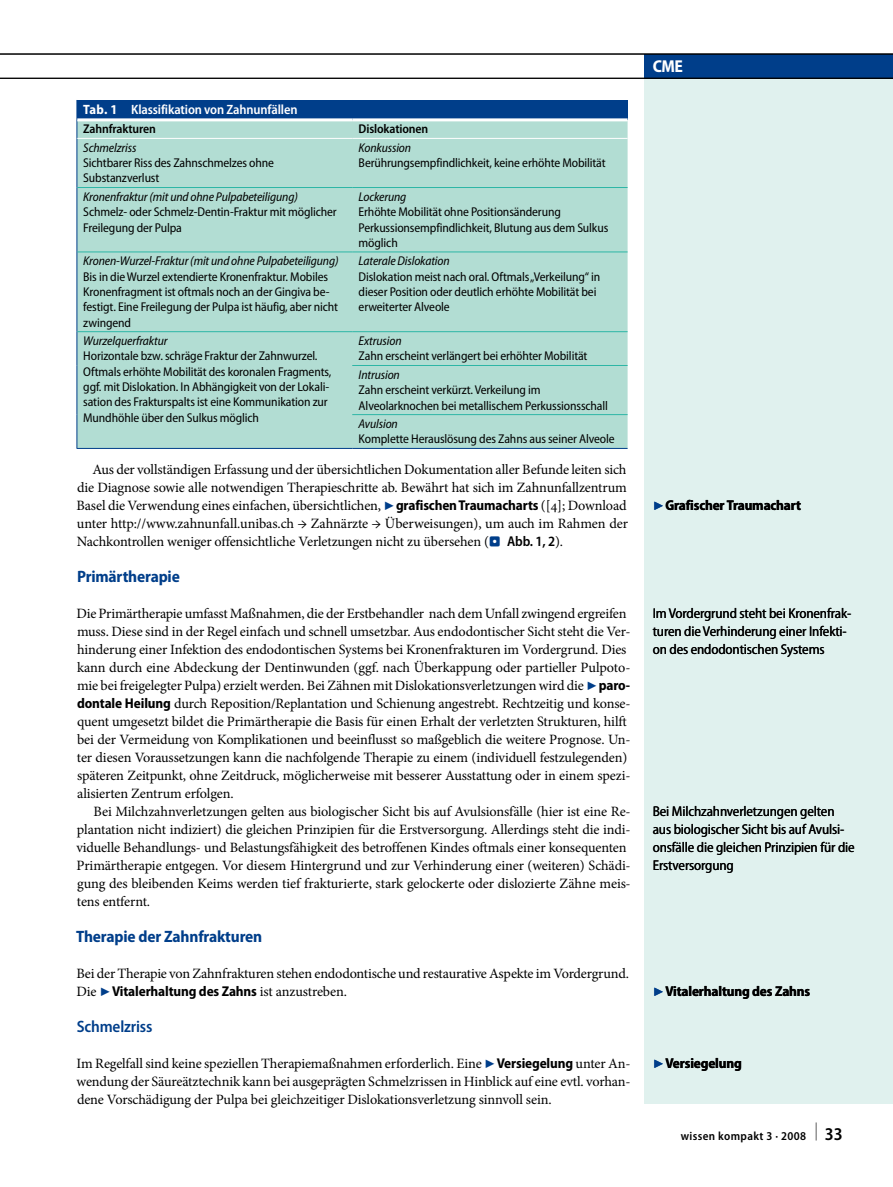
<style>
.page{position:relative;width:893px;height:1187px;background:#fff}
.page>*{position:absolute;margin:0;border:0;box-sizing:border-box;transform-origin:0 0}
.t1{font:600 semi-condensed 18px "Myriad Pro";color:#000}
.t2{font:700 semi-condensed 17.25px "Myriad Pro";color:#fff}
._012_u1{font:700 semi-condensed 16.5px "Myriad Pro";letter-spacing:-.01em;color:#003e8a}
._013_u2{font:600 semi-condensed 16.5px "Myriad Pro";letter-spacing:-.01em;color:#003e8a}
._010_fliesstext_ohne{font:14.25px/18px "Minion Pro";letter-spacing:-.01em;color:#000}
._010_fliesstext_mit{font:14.25px/18px "Minion Pro";letter-spacing:-.01em;color:#000;text-align:justify}
.t3{font:semi-condensed 14.25px/18px "Myriad Pro";letter-spacing:-.01em;color:#000}
.t4{font:700 semi-condensed 14.25px "Myriad Pro";letter-spacing:-.01em;color:#000}
._200_tabelle_titel{font:600 semi-condensed 13.5px "Myriad Pro";letter-spacing:-.01em;color:#fff}
._203_tabelle_text{font:semi-condensed 12.75px/15.3px "Myriad Pro";letter-spacing:-.01em;color:#000}
._203_tabelle_text-2{font:italic semi-condensed 12.75px "Myriad Pro";letter-spacing:-.01em;color:#000}
._202_tabelle_text_ko{font:600 semi-condensed 12.75px "Myriad Pro";letter-spacing:-.01em;color:#000}
.t5{font:600 semi-condensed 12px "Myriad Pro";letter-spacing:.03em;color:#000}
.s1{font-weight:700}
.s2{font-family:"S Buttons";color:#003e8a}
.s3{font-family:"Myriad Pro";font-weight:700;font-stretch:semi-condensed}
.s4{font-family:"S Buttons";font-size:13.5px;color:#003e8a}
.s5{font-family:"Myriad Pro";font-weight:600;font-stretch:semi-condensed}
.s6{font-family:"S Buttons";font-weight:400;font-stretch:normal;color:#003e8a}
</style>
<div class="page">
<div style="left:644px;top:78px;width:249px;height:1025px;background:#e0f1ee"></div>
<div style="left:644px;top:54px;width:249px;height:24px;background:#003e8a"></div>
<div style="left:77px;top:100px;width:551px;height:20px;background:#003e8a"></div>
<div style="left:78px;top:121px;width:550px;height:327px;background:#b2ddd3"></div>
<svg style="left:77px;top:121px;width:1px;height:17px"></svg>
<hr style="left:77px;top:118px;width:275px;height:3px;background:#fff">
<hr style="left:352px;top:118px;width:276px;height:3px;background:#fff">
<hr style="left:77px;top:138px;width:1px;height:49px;background:#003e8a">
<hr style="left:77px;top:138px;width:275px;height:1px;background:#fff">
<hr style="left:352px;top:138px;width:276px;height:1px;background:#fff">
<hr style="left:77px;top:187px;width:1px;height:65px;background:#003e8a">
<hr style="left:77px;top:187px;width:275px;height:1px;background:#2db6a6">
<hr style="left:352px;top:187px;width:276px;height:1px;background:#2db6a6">
<hr style="left:77px;top:252px;width:1px;height:79px;background:#003e8a">
<hr style="left:77px;top:251px;width:275px;height:1px;background:#2db6a6">
<hr style="left:352px;top:251px;width:276px;height:1px;background:#2db6a6">
<hr style="left:77px;top:331px;width:1px;height:34px;background:#003e8a">
<hr style="left:77px;top:365px;width:1px;height:49px;background:#003e8a">
<hr style="left:77px;top:414px;width:1px;height:34px;background:#003e8a">
<hr style="left:77px;top:331px;width:275px;height:1px;background:#2db6a6">
<hr style="left:77px;top:448px;width:275px;height:1px;background:#003e8a">
<hr style="left:352px;top:331px;width:276px;height:1px;background:#2db6a6">
<hr style="left:352px;top:365px;width:276px;height:1px;background:#2db6a6">
<hr style="left:352px;top:414px;width:276px;height:1px;background:#2db6a6">
<hr style="left:352px;top:448px;width:276px;height:1px;background:#003e8a">
<hr style="left:0;top:54px;width:893px;height:1px;background:#000">
<hr style="left:0;top:78px;width:893px;height:1px;background:#000">
<p class="_200_tabelle_titel" style="left:83px;top:101px;width:216px"><span class="s1">Tab. 1</span> Klassifikation von Zahnunfällen</p>
<p class="_202_tabelle_text_ko" style="left:83px;top:122px;width:74px">Zahnfrakturen</p>
<p class="_202_tabelle_text_ko" style="left:359px;top:122px;width:71px">Dislokationen</p>
<p class="_203_tabelle_text-2" style="left:83px;top:141px;width:55px">Schmelzriss</p>
<p class="_203_tabelle_text" style="left:83px;top:155px;width:192px">Sichtbarer Riss des Zahnschmelzes ohne<br>Substanzverlust</p>
<p class="_203_tabelle_text-2" style="left:359px;top:141px;width:54px">Konkussion</p>
<p class="_203_tabelle_text" style="left:359px;top:155px;width:249px">Berührungsempfindlichkeit, keine erhöhte Mobilität</p>
<p class="_203_tabelle_text-2" style="left:83px;top:190px;width:216px">Kronenfraktur (mit und ohne Pulpabeteiligung)</p>
<p class="_203_tabelle_text" style="left:83px;top:204px;width:255px">Schmelz- oder Schmelz-Dentin-Fraktur mit möglicher<br>Freilegung der Pulpa</p>
<p class="_203_tabelle_text-2" style="left:83px;top:254px;width:257px">Kronen-Wurzel-Fraktur (mit und ohne Pulpabeteiligung)</p>
<p class="_203_tabelle_text" style="left:83px;top:269px;width:256px">Bis in die Wurzel extendierte Kronenfraktur. Mobiles Kronenfragment ist oftmals noch an der Gingiva be&shy;festigt. Eine Freilegung der Pulpa ist häufig, aber nicht zwingend</p>
<p class="_203_tabelle_text-2" style="left:83px;top:334px;width:86px">Wurzelquerfraktur</p>
<p class="_203_tabelle_text" style="left:83px;top:349px;width:250px">Horizontale bzw. schräge Fraktur der Zahnwurzel.<br>Oftmals erhöhte Mobilität des koronalen Fragments, ggf. mit Dislokation. In Abhängigkeit von der Lokali&shy;sation des Frakturspalts ist eine Kommunikation zur Mundhöhle über den Sulkus möglich</p>
<p class="_203_tabelle_text-2" style="left:359px;top:190px;width:49px">Lockerung</p>
<p class="_203_tabelle_text" style="left:359px;top:204px;width:204px">Erhöhte Mobilität ohne Positionsänderung</p>
<p class="_203_tabelle_text" style="left:359px;top:220px;width:251px">Perkussionsempfindlichkeit, Blutung aus dem Sulkus möglich</p>
<p class="_203_tabelle_text-2" style="left:359px;top:254px;width:93px">Laterale Dislokation</p>
<p class="_203_tabelle_text" style="left:359px;top:269px;width:243px">Dislokation meist nach oral. Oftmals „Verkeilung“ in dieser Position oder deutlich erhöhte Mobilität bei erweiterter Alveole</p>
<p class="_203_tabelle_text-2" style="left:359px;top:334px;width:45px">Extrusion</p>
<p class="_203_tabelle_text" style="left:359px;top:349px;width:230px">Zahn erscheint verlängert bei erhöhter Mobilität</p>
<p class="_203_tabelle_text-2" style="left:359px;top:368px;width:43px">Intrusion</p>
<p class="_203_tabelle_text" style="left:359px;top:382px;width:251px">Zahn erscheint verkürzt. Verkeilung im<br>Alveolarknochen bei metallischem Perkussionsschall</p>
<p class="_203_tabelle_text-2" style="left:359px;top:417px;width:41px">Avulsion</p>
<p class="_203_tabelle_text" style="left:359px;top:431px;width:258px">Komplette Herauslösung des Zahns aus seiner Alveole</p>
<p class="_010_fliesstext_mit" style="left:76px;top:460px;width:553px;text-indent:16px">Aus der vollständigen Erfassung und der übersichtlichen Dokumentation aller Befunde leiten sich die Diagnose sowie alle notwendigen Therapieschritte ab. Bewährt hat sich im Zahnunfallzentrum Basel die Verwendung eines einfachen, übersichtlichen, <span class="s2">7</span> <span class="s3">grafischen Traumacharts</span> ([4]; Download unter http://www.zahnunfall.unibas.ch → Zahnärzte → Überweisungen), um auch im Rahmen der Nachkontrollen weniger offensichtliche Verletzungen nicht zu übersehen (<span class="s4">.</span> <span class="s5">Abb. 1, 2</span>).</p>
<p class="_012_u1" style="left:77px;top:567px;width:104px">Primärtherapie</p>
<p class="_010_fliesstext_ohne" style="left:77px;top:604px;width:556px">Die Primärtherapie umfasst Maßnahmen, die der Erstbehandler nach dem Unfall zwingend ergreifen muss. Diese sind in der Regel einfach und schnell umsetzbar. Aus endodontischer Sicht steht die Ver&shy;hinderung einer Infektion des endodontischen Systems bei Kronenfrakturen im Vordergrund. Dies kann durch eine Abdeckung der Dentinwunden (ggf. nach Überkappung oder partieller Pulpoto&shy;mie bei freigelegter Pulpa) erzielt werden. Bei Zähnen mit Dislokationsverletzungen wird die <span class="s2">7</span> <span class="s3">paro&shy;dontale Heilung</span> durch Reposition/Replantation und Schienung angestrebt. Rechtzeitig und konse&shy;quent umgesetzt bildet die Primärtherapie die Basis für einen Erhalt der verletzten Strukturen, hilft bei der Vermeidung von Komplikationen und beeinflusst so maßgeblich die weitere Prognose. Un&shy;ter diesen Voraussetzungen kann die nachfolgende Therapie zu einem (individuell festzulegenden) späteren Zeitpunkt, ohne Zeitdruck, möglicherweise mit besserer Ausstattung oder in einem spezi&shy;alisierten Zentrum erfolgen.</p>
<p class="_010_fliesstext_mit" style="left:76px;top:802px;width:556px;text-align:left;text-indent:17px">Bei Milchzahnverletzungen gelten aus biologischer Sicht bis auf Avulsionsfälle (hier ist eine Re&shy;plantation nicht indiziert) die gleichen Prinzipien für die Erstversorgung. Allerdings steht die indi&shy;viduelle Behandlungs- und Belastungsfähigkeit des betroffenen Kindes oftmals einer konsequenten Primärtherapie entgegen. Vor diesem Hintergrund und zur Verhinderung einer (weiteren) Schädi&shy;gung des bleibenden Keims werden tief frakturierte, stark gelockerte oder dislozierte Zähne meis&shy;tens entfernt.</p>
<p class="_012_u1" style="left:76px;top:927px;width:188px">Therapie der Zahnfrakturen</p>
<p class="_010_fliesstext_ohne" style="left:76px;top:964px;width:554px">Bei der Therapie von Zahnfrakturen stehen endodontische und restaurative Aspekte im Vordergrund.<br>Die <span class="s2">7</span> <span class="s3">Vitalerhaltung des Zahns</span> ist anzustreben.</p>
<p class="_013_u2" style="left:77px;top:1017px;width:77px">Schmelzriss</p>
<p class="_010_fliesstext_ohne" style="left:77px;top:1054px;width:556px;text-align:justify">Im Regelfall sind keine speziellen Therapiemaßnahmen erforderlich. Eine <span class="s2">7</span> <span class="s3">Versiegelung</span> unter An&shy;wendung der Säureätztechnik kann bei ausgeprägten Schmelzrissen in Hinblick auf eine evtl. vorhan&shy;dene Vorschädigung der Pulpa bei gleichzeitiger Dislokationsverletzung sinnvoll sein.</p>
<p class="t2" style="left:653px;top:56px;width:32px">CME</p>
<p class="t4" style="left:653px;top:497px;width:150px"><span class="s6">7</span> Grafischer Traumachart</p>
<p class="t3" style="left:653px;top:604px;width:200px">Im Vordergrund steht bei Kronenfrak&shy;turen die Verhinderung einer Infekti&shy;on des endodontischen Systems</p>
<p class="t3" style="left:653px;top:802px;width:203px">Bei Milchzahnverletzungen gelten aus biologischer Sicht bis auf Avulsi&shy;onsfälle die gleichen Prinzipien für die Erstversorgung</p>
<p class="t4" style="left:653px;top:983px;width:159px"><span class="s6">7</span> Vitalerhaltung des Zahns</p>
<p class="t4" style="left:653px;top:1055px;width:91px"><span class="s6">7</span> Versiegelung</p>
<p class="t5" style="left:681px;top:1129px;width:138px">wissen kompakt 3 · 2008 <sup>|</sup></p>
<p class="t1" style="left:825px;top:1123px;width:19px">33</p>
</div>
